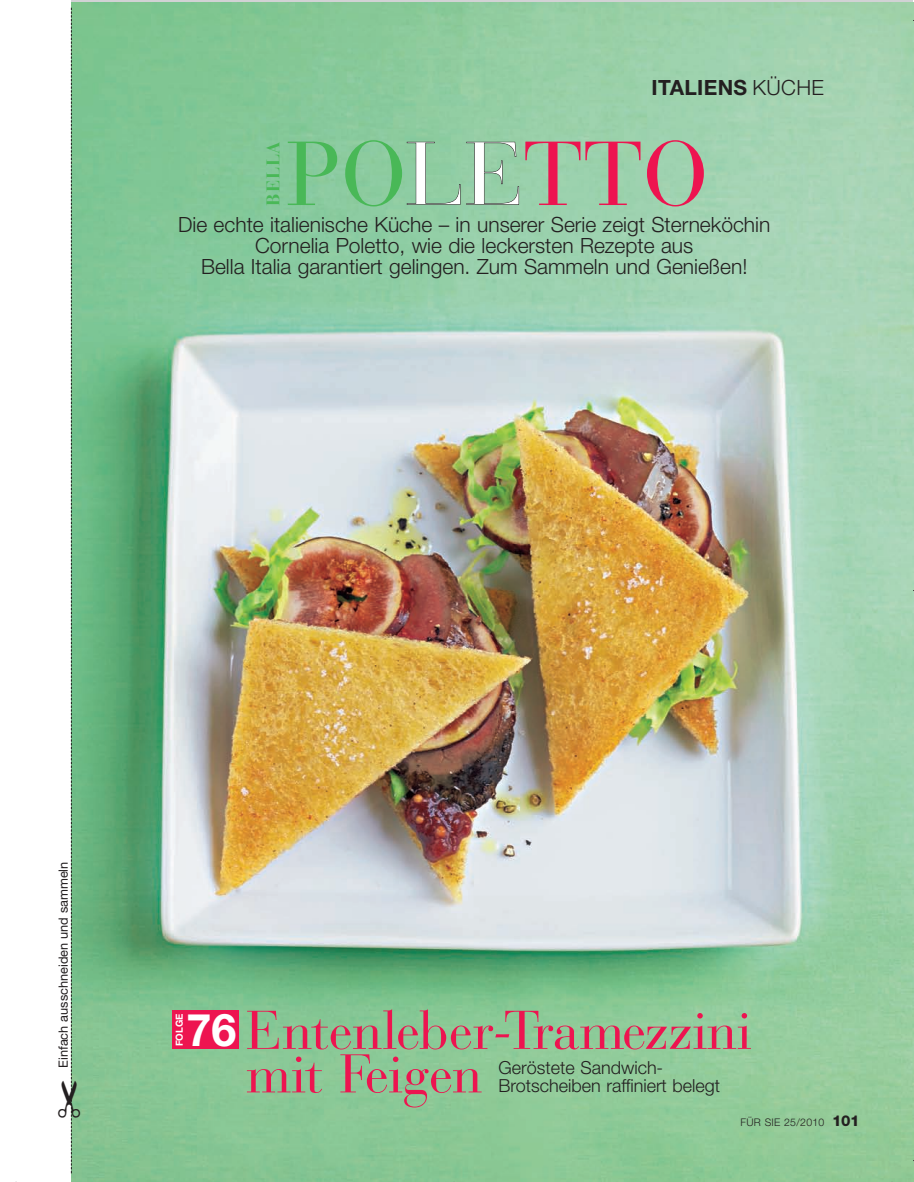
<style>
.page{position:relative;width:914px;height:1182px;background:#fff}
.page>*{position:absolute;margin:0;border:0;box-sizing:border-box;transform-origin:0 0}
.t1{font:90px "Bauer Bodoni CE";color:#ed1450}
.t2{font:90px "Bauer Bodoni CE";color:#49b857}
.t3{font:54px/43.5px "Bauer Bodoni CE";letter-spacing:-.01em;color:#ed1450}
.t4{font:700 45px "Helvetica Neue LT";color:#fff}
.t5{font:300 21px/21px "Helvetica Neue LT";color:#231f20;text-align:center}
.t6{font:700 21px "Helvetica Neue LT";letter-spacing:.015em;color:#231f20}
.t7{font:700 18.3px "Bauer Bodoni CE";letter-spacing:.035em;color:#49b857}
.t8{font:300 18px/18px "Helvetica Neue LT";color:#231f20}
.t9{font:12.75px "Helvetica Neue LT";color:#231f20}
.t10{font:300 10.5px "Helvetica Neue LT";letter-spacing:.025em;color:#231f20}
.t11{font:700 9.75px "Helvetica Neue LT";color:#fff}
.s1{font-weight:300}
.s2{font-weight:800;font-size:15px}
</style>
<div class="page">
<img style="left:71px;top:3px;width:842px;height:1178px">
<div style="left:173px;top:1010px;width:66px;height:38px;background:#ed1450"></div>
<svg style="left:407px;top:142px;width:112px;height:63px"></svg>
<svg style="left:70px;top:8px;width:10px;height:1165px;background:#8fcaa0"></svg>
<p class="t6" style="left:652px;top:80px;width:174px">ITALIENS <span class="s1">KÜCHE</span></p>
<p class="t7" style="left:266px;top:206px;width:65px;rotate:-90deg">BELLA</p>
<h1 class="t2" style="left:286px;top:139px;width:121px">PO</h1>
<h1 class="t1" style="left:523px;top:139px;width:187px">TTO</h1>
<p class="t5" style="left:178px;top:216px;width:594px">Die echte italienische Küche – in unserer Serie zeigt Sterneköchin<br>Cornelia Poletto, wie die leckersten Rezepte aus<br>Bella Italia garantiert gelingen. Zum Sammeln und Genießen!</p>
<p class="t9" style="left:59px;top:1067px;width:208px;rotate:-90deg">Einfach ausschneiden und sammeln</p>
<p class="t11" style="left:176px;top:1046px;width:34px;rotate:-90deg">FOLGE</p>
<h3 class="t4" style="left:187px;top:1013px;width:51px">76</h3>
<h2 class="t3" style="left:246px;top:1014px;width:507px">Entenleber-Tramezzini mit Feigen</h2>
<p class="t8" style="left:499px;top:1060px;width:223px">Geröstete Sandwich-<br>Brotscheiben raffiniert belegt</p>
<p class="t10" style="left:740px;top:1118px;width:121px">FÜR SIE 25/2010 <span class="s2">101</span></p>
</div>
